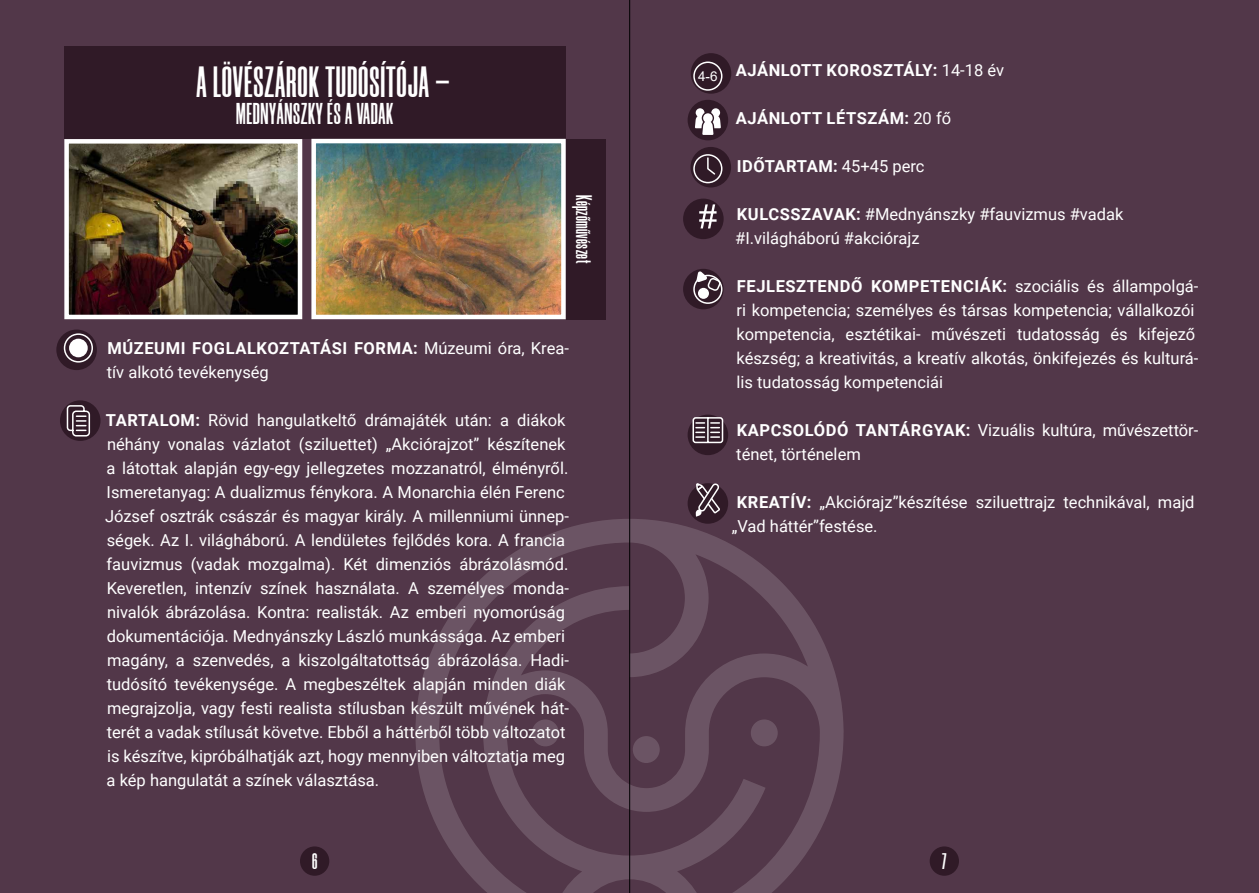
<style>
.page{position:relative;width:1259px;height:893px;background:#523749}
.page>*{position:absolute;margin:0;border:0;box-sizing:border-box;transform-origin:0 0}
.t1{font:700 43.5px "Morganite";letter-spacing:.02em;color:#fff}
.t2{font:700 30px "Morganite";letter-spacing:.02em;color:#fff}
.t3{font:700 22.5px "Morganite";letter-spacing:.02em;color:#fff}
.t4{font:16.5px/24px "Roboto";color:#fff}
.t5{font:700 16.5px "Roboto";letter-spacing:.035em;color:#fff}
.t6{font:13.5px "Arial";color:#fff}
.s1{font-weight:700}
.s2{font-weight:400}
</style>
<div class="page">
<svg style="left:415px;top:519px;width:428px;height:374px"></svg>
<div style="left:64px;top:47px;width:501px;height:92px;background:#301a27"></div>
<div style="left:566px;top:139px;width:39px;height:180px;background:#301a27"></div>
<img style="left:69px;top:144px;width:228px;height:170px">
<div style="left:64px;top:139px;width:238px;height:180px;border:4px solid #fff"></div>
<img style="left:316px;top:144px;width:245px;height:170px">
<div style="left:311px;top:139px;width:255px;height:180px;border:4px solid #fff"></div>
<div style="left:687px;top:415px;width:41px;height:40px;background:#301a27;border-radius:50%"></div>
<div style="left:56px;top:330px;width:41px;height:40px;background:#301a27;border-radius:50%"></div>
<div style="left:60px;top:400px;width:40px;height:41px;background:#301a27;border-radius:50%"></div>
<div style="left:64px;top:333px;width:29px;height:30px;border:2px solid #fff;border-radius:50%"></div>
<div style="left:69px;top:339px;width:19px;height:18px;background:#fff;border-radius:50%"></div>
<svg style="left:66px;top:404px;width:25px;height:33px"></svg>
<div style="left:687px;top:483px;width:41px;height:41px;background:#301a27;border-radius:50%"></div>
<div style="left:683px;top:269px;width:40px;height:40px;background:#301a27;border-radius:50%"></div>
<div style="left:683px;top:199px;width:40px;height:40px;background:#301a27;border-radius:50%"></div>
<div style="left:690px;top:147px;width:41px;height:40px;background:#301a27;border-radius:50%"></div>
<div style="left:687px;top:100px;width:41px;height:40px;background:#301a27;border-radius:50%"></div>
<div style="left:691px;top:53px;width:40px;height:41px;background:#301a27;border-radius:50%"></div>
<svg style="left:692px;top:153px;width:31px;height:31px"></svg>
<div style="left:693px;top:62px;width:29px;height:29px;border:2px solid #fff;border-radius:50%"></div>
<svg style="left:695px;top:108px;width:26px;height:27px"></svg>
<svg style="left:699px;top:204px;width:17px;height:24px"></svg>
<div style="left:693px;top:275px;width:29px;height:29px;border:2px solid #fff;border-radius:50%"></div>
<div style="left:698px;top:288px;width:11px;height:11px;background:#fff;border-radius:50%"></div>
<svg style="left:696px;top:271px;width:25px;height:21px"></svg>
<svg style="left:695px;top:483px;width:26px;height:34px"></svg>
<svg style="left:692px;top:416px;width:32px;height:28px"></svg>
<div style="left:300px;top:846px;width:29px;height:30px;background:#301a27;border-radius:50%"></div>
<div style="left:929px;top:846px;width:30px;height:30px;background:#301a27;border-radius:50%"></div>
<hr style="left:629px;top:0;width:1px;height:893px;background:#000">
<h1 class="t1" style="left:197px;top:59px;width:254px">A LÖVÉSZÁROK TUDÓSÍTÓJA –</h1>
<h2 class="t2" style="left:236px;top:98px;width:159px">MEDNYÁNSZKY ÉS A VADAK</h2>
<h3 class="t3" style="left:595px;top:195px;width:70px;rotate:90deg">Képzőművészet</h3>
<p class="t4" style="left:107px;top:336px;width:464px"><span class="s1">MÚZEUMI FOGLALKOZTATÁSI FORMA:</span> Múzeumi óra, Krea&shy;tív alkotó tevékenység</p>
<p class="t4" style="left:105px;top:408px;width:465px"><span class="s1">TARTALOM:</span> Rövid hangulatkeltő drámajáték után: a diákok néhány vonalas vázlatot (sziluettet) „Akciórajzot” készítenek a látottak alapján egy-egy jellegzetes mozzanatról, élményről.<br>Ismeretanyag: A dualizmus fénykora. A Monarchia élén Ferenc József osztrák császár és magyar király. A millenniumi ünnep&shy;ségek. Az I. világháború. A lendületes fejlődés kora. A francia fauvizmus (vadak mozgalma). Két dimenziós ábrázolásmód.<br>Keveretlen, intenzív színek használata. A személyes monda&shy;nivalók ábrázolása. Kontra: realisták. Az emberi nyomorúság dokumentációja. Mednyánszky László munkássága. Az emberi magány, a szenvedés, a kiszolgáltatottság ábrázolása. Hadi&shy;tudósító tevékenysége. A megbeszéltek alapján minden diák megrajzolja, vagy festi realista stílusban készült művének hát&shy;terét a vadak stílusát követve. Ebből a háttérből több változatot is készítve, kipróbálhatják azt, hogy mennyiben változtatja meg a kép hangulatát a színek választása.</p>
<p class="t6" style="left:698px;top:67px;width:21px">4-6</p>
<p class="t5" style="left:735px;top:59px;width:270px">AJÁNLOTT KOROSZTÁLY: <span class="s2">14-18 év</span></p>
<p class="t5" style="left:735px;top:107px;width:217px">AJÁNLOTT LÉTSZÁM: <span class="s2">20 fő</span></p>
<p class="t5" style="left:736px;top:155px;width:189px">IDŐTARTAM: <span class="s2">45+45 perc</span></p>
<p class="t4" style="left:735px;top:202px;width:390px"><span class="s1">KULCSSZAVAK:</span> #Mednyánszky #fauvizmus #vadak #I.világháború #akciórajz</p>
<p class="t4" style="left:736px;top:274px;width:463px"><span class="s1">FEJLESZTENDŐ KOMPETENCIÁK:</span> szociális és állampolgá&shy;ri kompetencia; személyes és társas kompetencia; vállalkozói kompetencia, esztétikai- művészeti tudatosság és kifejező készség; a kreativitás, a kreatív alkotás, önkifejezés és kulturá&shy;lis tudatosság kompetenciái</p>
<p class="t4" style="left:736px;top:418px;width:463px"><span class="s1">KAPCSOLÓDÓ TANTÁRGYAK:</span> Vizuális kultúra, művészettör&shy;ténet, történelem</p>
<p class="t4" style="left:731px;top:490px;width:464px;text-indent:5px"><span class="s1">KREATÍV:</span> „Akciórajz”készítése sziluettrajz technikával, majd „Vad háttér”festése.</p>
<h3 class="t3" style="left:312px;top:850px;width:7px">6</h3>
<h3 class="t3" style="left:942px;top:850px;width:6px">7</h3>
</div>
